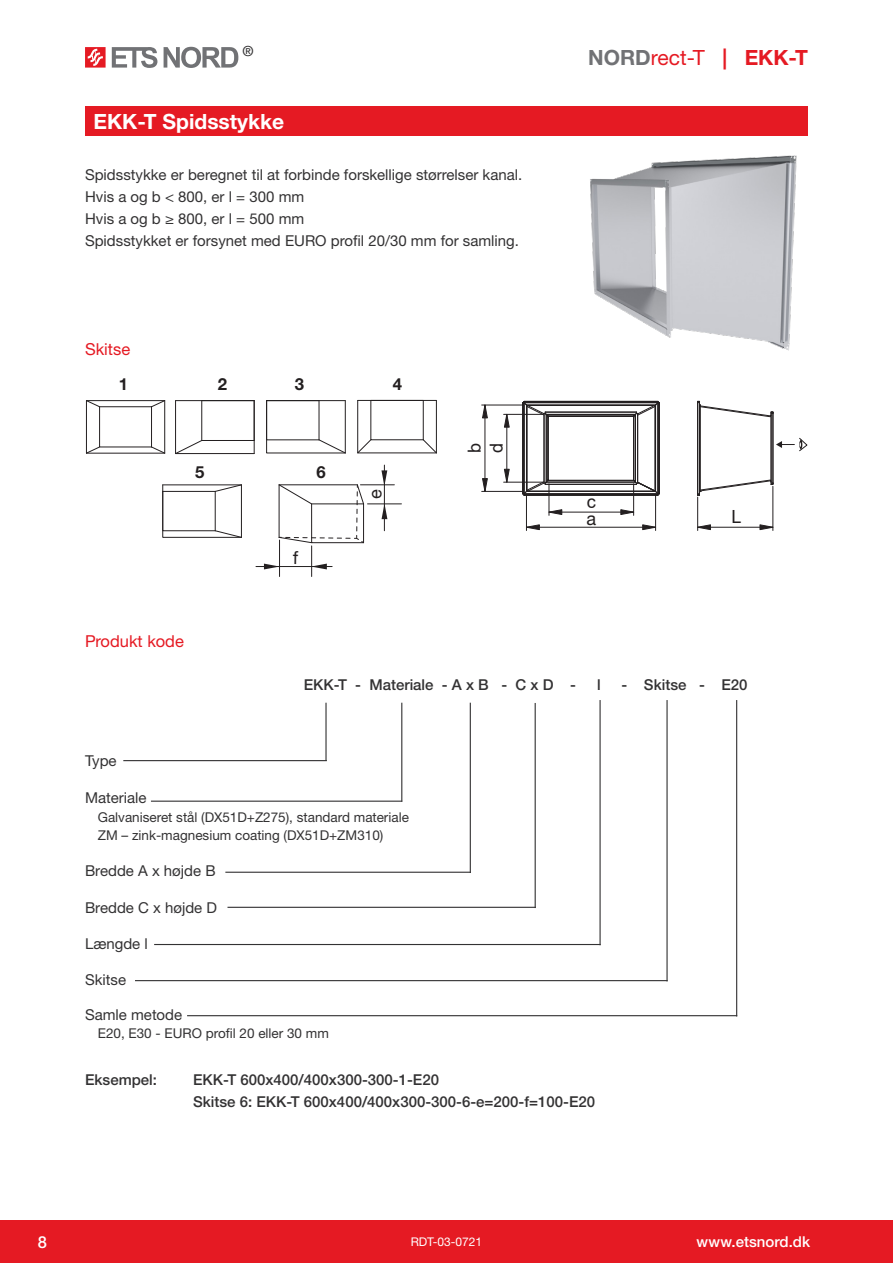
<style>
.page{position:relative;width:893px;height:1263px;background:#fff}
.page>*{position:absolute;margin:0;border:0;box-sizing:border-box;transform-origin:0 0}
.t1{font:22.05px "Arial";color:#231f20}
.t2{font:21px "Helvetica Neue LTW1 G";color:#e51a23}
.Tootenimi{font:700 21px "Helvetica Neue LTW1 G";color:#fff}
.t3{font:18.15px "Arial";color:#231f20}
.t4{font:18.15px "Helvetica Neue LTW1 G";color:#231f20}
.t5{font:700 16.65px "Helvetica Neue LTW1 G";color:#231f20}
.Pealkiri{font:16.5px "Helvetica Neue LTW1 G";color:#e51a23}
.t6{font:500 16.5px "Helvetica Neue LTW1 G";color:#fff}
.Näidis{font:500 15px "Helvetica Neue LTW1 G";color:#333233}
.Tekst{font:15px "Helvetica Neue LTW1 G";color:#333233}
.Markeering_kast{font:15px "Helvetica Neue LTW1 G";color:#333233}
.Tekst_1{font:15px "Helvetica Neue LTW1 G";color:#333233}
.t7{font:500 15px "Helvetica Neue LTW1 G";color:#fff}
.t8{font:500 13.95px "Helvetica Neue LTW1 G";color:#333233}
.markeering_kiri{font:13.5px "Helvetica Neue LTW1 G";color:#333233}
.t9{font:12px "Helvetica Neue LTW1 G";color:#fff}
.s1{font-weight:700;color:#717275}
.s2{font-weight:700}
</style>
<div class="page">
<div style="left:0;top:1220px;width:893px;height:43px;background:#e51a23"></div>
<svg style="left:112px;top:47px;width:45px;height:21px"></svg>
<svg style="left:164px;top:47px;width:74px;height:21px"></svg>
<svg style="left:85px;top:47px;width:21px;height:21px"></svg>
<div style="left:85px;top:106px;width:723px;height:30px;background:#e51a23"></div>
<svg style="left:175px;top:400px;width:80px;height:54px"></svg>
<svg style="left:266px;top:400px;width:80px;height:54px"></svg>
<hr style="left:345px;top:401px;width:1px;height:52px;background:#231f20">
<svg style="left:357px;top:400px;width:80px;height:54px"></svg>
<hr style="left:423px;top:400px;width:1px;height:40px;background:#231f20">
<svg style="left:86px;top:400px;width:79px;height:54px"></svg>
<svg style="left:162px;top:484px;width:80px;height:54px"></svg>
<svg style="left:278px;top:484px;width:86px;height:59px"></svg>
<hr style="left:367px;top:504px;width:34px;height:1px;background:#231f20">
<hr style="left:360px;top:484px;width:34px;height:1px;background:#231f20">
<hr style="left:384px;top:465px;width:1px;height:66px;background:#231f20">
<hr style="left:279px;top:540px;width:1px;height:36px;background:#231f20">
<hr style="left:311px;top:546px;width:1px;height:30px;background:#231f20">
<hr style="left:256px;top:566px;width:76px;height:1px;background:#231f20">
<svg style="left:311px;top:564px;width:16px;height:5px"></svg>
<svg style="left:264px;top:564px;width:13px;height:5px"></svg>
<hr style="left:227px;top:907px;width:309px;height:1px;background:#333233">
<hr style="left:535px;top:703px;width:1px;height:205px;background:#333233">
<hr style="left:123px;top:760px;width:204px;height:1px;background:#333233">
<hr style="left:325px;top:703px;width:2px;height:58px;background:#333233">
<hr style="left:151px;top:801px;width:251px;height:1px;background:#333233">
<hr style="left:401px;top:703px;width:1px;height:99px;background:#333233">
<hr style="left:225px;top:872px;width:246px;height:1px;background:#333233">
<hr style="left:470px;top:703px;width:1px;height:170px;background:#333233">
<hr style="left:154px;top:944px;width:447px;height:1px;background:#333233">
<hr style="left:599px;top:700px;width:2px;height:245px;background:#333233">
<hr style="left:135px;top:980px;width:533px;height:1px;background:#333233">
<hr style="left:666px;top:700px;width:2px;height:281px;background:#333233">
<hr style="left:187px;top:1015px;width:550px;height:1px;background:#333233">
<hr style="left:736px;top:700px;width:1px;height:316px;background:#333233">
<img style="left:590px;top:155px;width:207px;height:196px">
<svg style="left:523px;top:401px;width:137px;height:95px"></svg>
<hr style="left:526px;top:495px;width:1px;height:35px;background:#231f20">
<hr style="left:655px;top:495px;width:1px;height:35px;background:#231f20">
<hr style="left:526px;top:527px;width:130px;height:1px;background:#231f20">
<hr style="left:482px;top:405px;width:41px;height:1px;background:#231f20">
<hr style="left:482px;top:491px;width:41px;height:1px;background:#231f20">
<hr style="left:485px;top:405px;width:1px;height:86px;background:#231f20">
<hr style="left:549px;top:484px;width:1px;height:31px;background:#231f20">
<hr style="left:633px;top:484px;width:1px;height:31px;background:#231f20">
<hr style="left:549px;top:512px;width:85px;height:1px;background:#231f20">
<hr style="left:504px;top:482px;width:39px;height:1px;background:#231f20">
<hr style="left:504px;top:414px;width:39px;height:1px;background:#231f20">
<hr style="left:507px;top:414px;width:1px;height:68px;background:#231f20">
<svg style="left:527px;top:524px;width:13px;height:6px"></svg>
<svg style="left:642px;top:524px;width:14px;height:6px"></svg>
<svg style="left:482px;top:405px;width:6px;height:13px"></svg>
<svg style="left:482px;top:478px;width:6px;height:14px"></svg>
<svg style="left:549px;top:509px;width:13px;height:6px"></svg>
<svg style="left:620px;top:509px;width:14px;height:6px"></svg>
<svg style="left:504px;top:469px;width:6px;height:14px"></svg>
<svg style="left:504px;top:414px;width:6px;height:13px"></svg>
<hr style="left:697px;top:497px;width:1px;height:33px;background:#231f20">
<hr style="left:773px;top:486px;width:1px;height:44px;background:#231f20">
<hr style="left:698px;top:527px;width:75px;height:1px;background:#231f20">
<svg style="left:697px;top:524px;width:14px;height:6px"></svg>
<svg style="left:760px;top:524px;width:13px;height:6px"></svg>
<svg style="left:697px;top:401px;width:111px;height:95px"></svg>
<svg style="left:372px;top:470px;width:15px;height:49px"></svg>
<p class="t8" style="left:242px;top:43px;width:13px">®</p>
<p class="Tootenimi" style="left:94px;top:108px;width:192px">EKK-T Spidsstykke</p>
<p class="Tekst" style="left:85px;top:165px;width:439px">Spidsstykke er beregnet til at forbinde forskellige størrelser kanal.</p>
<p class="Tekst" style="left:85px;top:187px;width:221px">Hvis a og b &lt; 800, er l = 300 mm</p>
<p class="Tekst" style="left:85px;top:209px;width:221px">Hvis a og b ≥ 800, er l = 500 mm</p>
<p class="Tekst_1" style="left:85px;top:232px;width:435px">Spidsstykket er forsynet med EURO profil 20/30 mm for samling.</p>
<p class="t1" style="left:86px;top:242px;width:14px;rotate:-90deg">d</p>
<p class="Pealkiri" style="left:85px;top:339px;width:47px">Skitse</p>
<p class="t5" style="left:119px;top:374px;width:11px">1</p>
<p class="t5" style="left:218px;top:374px;width:11px">2</p>
<p class="t5" style="left:295px;top:374px;width:11px">3</p>
<p class="t5" style="left:393px;top:374px;width:11px">4</p>
<p class="t5" style="left:195px;top:462px;width:11px">5</p>
<p class="t5" style="left:317px;top:462px;width:11px">6</p>
<p class="Pealkiri" style="left:85px;top:631px;width:100px">Produkt kode</p>
<p class="t3" style="left:462px;top:453px;width:12px;rotate:-90deg">b</p>
<p class="t3" style="left:484px;top:453px;width:12px;rotate:-90deg">d</p>
<p class="t2" style="left:588px;top:44px;width:221px"><span class="s1">NORD</span>rect-T <span class="s2">| EKK-T</span></p>
<p class="t3" style="left:587px;top:489px;width:11px">c</p>
<p class="t4" style="left:586px;top:507px;width:11px">a</p>
<p class="t3" style="left:732px;top:504px;width:12px">L</p>
<p class="Näidis" style="left:304px;top:675px;width:274px">EKK-T - Materiale - A x B - C x D -</p>
<p class="Näidis" style="left:597px;top:675px;width:5px">l</p>
<p class="Näidis" style="left:621px;top:675px;width:128px">- Skitse - E20</p>
<p class="Markeering_kast" style="left:85px;top:752px;width:33px">Type</p>
<p class="Markeering_kast" style="left:85px;top:789px;width:63px">Materiale</p>
<p class="markeering_kiri" style="left:98px;top:808px;width:313px">Galvaniseret stål (DX51D+Z275), standard materiale</p>
<p class="markeering_kiri" style="left:98px;top:826px;width:287px">ZM – zink-magnesium coating (DX51D+ZM310)</p>
<p class="Markeering_kast" style="left:85px;top:861px;width:132px">Bredde A x højde B</p>
<p class="Markeering_kast" style="left:85px;top:898px;width:133px">Bredde C x højde D</p>
<p class="Markeering_kast" style="left:85px;top:934px;width:64px">Længde l</p>
<p class="Markeering_kast" style="left:85px;top:970px;width:43px">Skitse</p>
<p class="Markeering_kast" style="left:85px;top:1006px;width:99px">Samle metode</p>
<p class="markeering_kiri" style="left:98px;top:1024px;width:233px">E20, E30 - EURO profil 20 eller 30 mm</p>
<p class="Näidis" style="left:85px;top:1070px;width:73px">Eksempel:</p>
<p class="Näidis" style="left:193px;top:1070px;width:247px">EKK-T 600x400/400x300-300-1-E20</p>
<p class="Näidis" style="left:193px;top:1092px;width:404px">Skitse 6: EKK-T 600x400/400x300-300-6-e=200-f=100-E20</p>
<p class="t6" style="left:38px;top:1232px;width:11px">8</p>
<p class="t9" style="left:411px;top:1234px;width:73px">RDT-03-0721</p>
<p class="t7" style="left:697px;top:1233px;width:115px">www.etsnord.dk</p>
</div>
